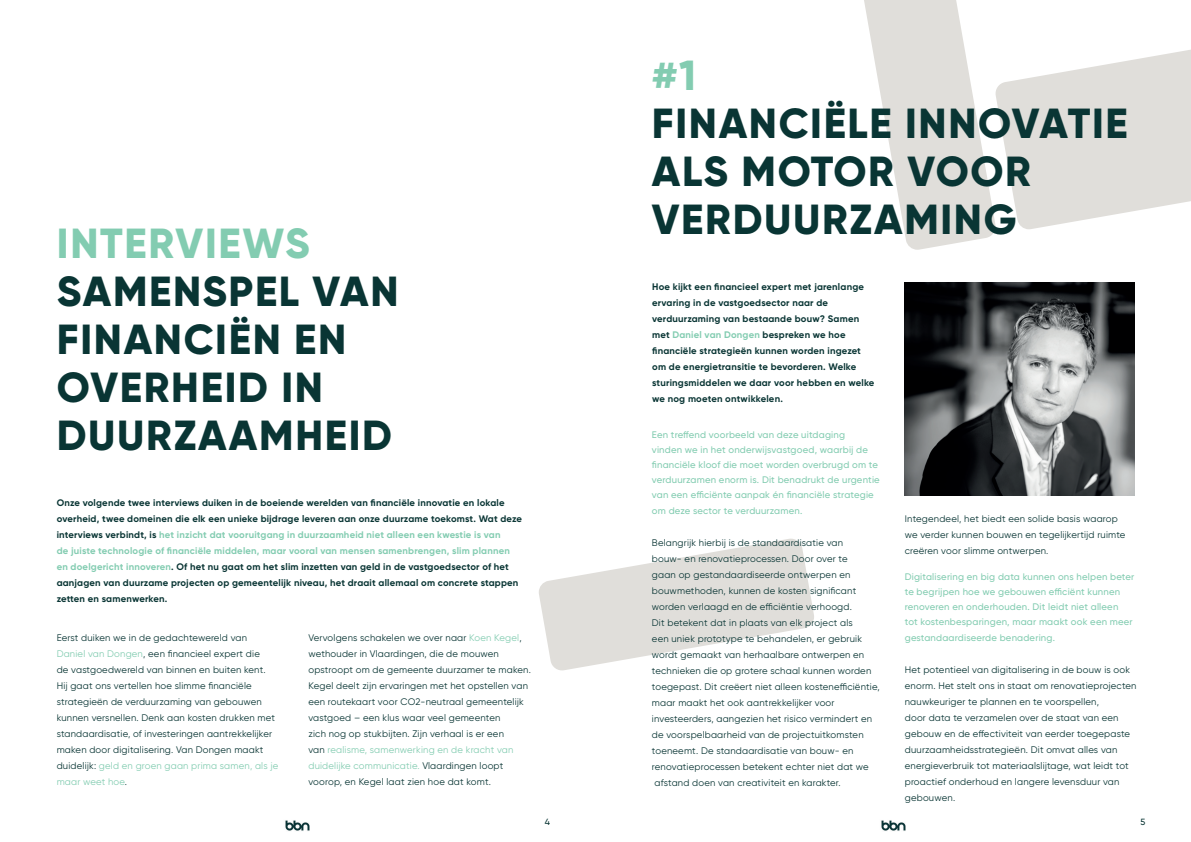
<style>
.page{position:relative;width:1191px;height:842px;background:#fff}
.page>*{position:absolute;margin:0;border:0;box-sizing:border-box;transform-origin:0 0}
.t1{font:800 42px/48px "Gilroy";letter-spacing:.04em;color:#093534}
.t2{font:800 42px "Gilroy";letter-spacing:.04em;color:#83ccb1}
.t3{font:9.5px/16px "Gilroy";letter-spacing:.02em;color:#093534}
.t4{font:700 9.5px/16px "Gilroy";letter-spacing:.02em;color:#093534}
.t5{font:500 9.5px/15px "Gilroy";letter-spacing:.02em;color:#83ccb1}
.t6{font:500 9px "Gilroy";color:#093534}
.s1{color:#83ccb1}
</style>
<div class="page">
<svg style="left:864px;top:0;width:327px;height:250px"></svg>
<svg style="left:539px;top:538px;width:275px;height:133px"></svg>
<img style="left:285px;top:820px;width:25px;height:11px">
<img style="left:881px;top:820px;width:25px;height:11px">
<img style="left:904px;top:282px;width:230px;height:214px">
<h1 class="t2" style="left:57px;top:217px;width:254px">INTERVIEWS</h1>
<h1 class="t1" style="left:57px;top:267px;width:343px">SAMENSPEL VAN<br>FINANCIËN EN<br>OVERHEID IN<br>DUURZAAMHEID</h1>
<p class="t4" style="left:57px;top:494px;width:467px">Onze volgende twee interviews duiken in de boeiende werelden van financiële innovatie en lokale overheid, twee domeinen die elk een unieke bijdrage leveren aan onze duurzame toekomst. Wat deze interviews verbindt, is <span class="s1">het inzicht dat vooruitgang in duurzaamheid niet alleen een kwestie is van<br>de juiste technologie of financiële middelen, maar vooral van mensen samenbrengen, slim plannen en doelgericht innoveren</span>. Of het nu gaat om het slim inzetten van geld in de vastgoedsector of het aanjagen van duurzame projecten op gemeentelijk niveau, het draait allemaal om concrete stappen zetten en samenwerken.</p>
<p class="t3" style="left:57px;top:630px;width:223px">Eerst duiken we in de gedachtewereld van<br><span class="s1">Daniel van Dongen</span>, een financieel expert die<br>de vastgoedwereld van binnen en buiten kent.<br>Hij gaat ons vertellen hoe slimme financiële strategieën de verduurzaming van gebouwen kunnen versnellen. Denk aan kosten drukken met standaardisatie, of investeringen aantrekkelijker maken door digitalisering. Van Dongen maakt duidelijk: <span class="s1">geld en groen gaan prima samen, als je maar weet hoe</span>.</p>
<p class="t3" style="left:308px;top:630px;width:224px">Vervolgens schakelen we over naar <span class="s1">Koen Kegel</span>, wethouder in Vlaardingen, die de mouwen opstroopt om de gemeente duurzamer te maken.<br>Kegel deelt zijn ervaringen met het opstellen van een routekaart voor CO2-neutraal gemeentelijk vastgoed – een klus waar veel gemeenten<br>zich nog op stukbijten. Zijn verhaal is er een<br>van <span class="s1">realisme, samenwerking en de kracht van duidelijke communicatie.</span> Vlaardingen loopt voorop, en Kegel laat zien hoe dat komt.</p>
<p class="t6" style="left:544px;top:817px;width:7px">4</p>
<h1 class="t2" style="left:651px;top:49px;width:46px">#1</h1>
<h1 class="t1" style="left:652px;top:99px;width:477px">FINANCIËLE INNOVATIE<br>ALS MOTOR VOOR<br>VERDUURZAMING</h1>
<p class="t4" style="left:652px;top:279px;width:224px">Hoe kijkt een financieel expert met jarenlange ervaring in de vastgoedsector naar de verduurzaming van bestaande bouw? Samen met <span class="s1">Daniel van Dongen</span> bespreken we hoe financiële strategieën kunnen worden ingezet om de energietransitie te bevorderen. Welke sturingsmiddelen we daar voor hebben en welke we nog moeten ontwikkelen.</p>
<p class="t5" style="left:652px;top:427px;width:229px">Een treffend voorbeeld van deze uitdaging<br>vinden we in het onderwijsvastgoed, waarbij de financiële kloof die moet worden overbrugd om te verduurzamen enorm is. Dit benadrukt de urgentie van een efficiënte aanpak én financiële strategie</p>
<p class="t5" style="left:652px;top:503px;width:152px">om deze sector te verduurzamen.</p>
<p class="t3" style="left:652px;top:534px;width:229px">Belangrijk hierbij is de standaardisatie van<br>bouw- en renovatieprocessen. Door over te<br>gaan op gestandaardiseerde ontwerpen en bouwmethoden, kunnen de kosten significant worden verlaagd en de efficiëntie verhoogd.<br>Dit betekent dat in plaats van elk project als<br>een uniek prototype te behandelen, er gebruik wordt gemaakt van herhaalbare ontwerpen en technieken die op grotere schaal kunnen worden toegepast. Dit creëert niet alleen kostenefficiëntie, maar maakt het ook aantrekkelijker voor investeerders, aangezien het risico vermindert en de voorspelbaarheid van de projectuitkomsten toeneemt. De standaardisatie van bouw- en renovatieprocessen betekent echter niet dat we afstand doen van creativiteit en karakter.</p>
<p class="t3" style="left:904px;top:510px;width:222px">Integendeel, het biedt een solide basis waarop we verder kunnen bouwen en tegelijkertijd ruimte creëren voor slimme ontwerpen.</p>
<p class="t5" style="left:904px;top:569px;width:231px">Digitalisering en big data kunnen ons helpen beter te begrijpen hoe we gebouwen efficiënt kunnen renoveren en onderhouden. Dit leidt niet alleen<br>tot kostenbesparingen, maar maakt ook een meer</p>
<p class="t5" style="left:904px;top:630px;width:152px">gestandaardiseerde benadering.</p>
<p class="t3" style="left:904px;top:662px;width:233px">Het potentieel van digitalisering in de bouw is ook enorm. Het stelt ons in staat om renovatieprojecten nauwkeuriger te plannen en te voorspellen,<br>door data te verzamelen over de staat van een gebouw en de effectiviteit van eerder toegepaste duurzaamheidsstrategieën. Dit omvat alles van energieverbruik tot materiaalslijtage, wat leidt tot proactief onderhoud en langere levensduur van gebouwen.</p>
<p class="t6" style="left:1140px;top:817px;width:6px">5</p>
</div>
